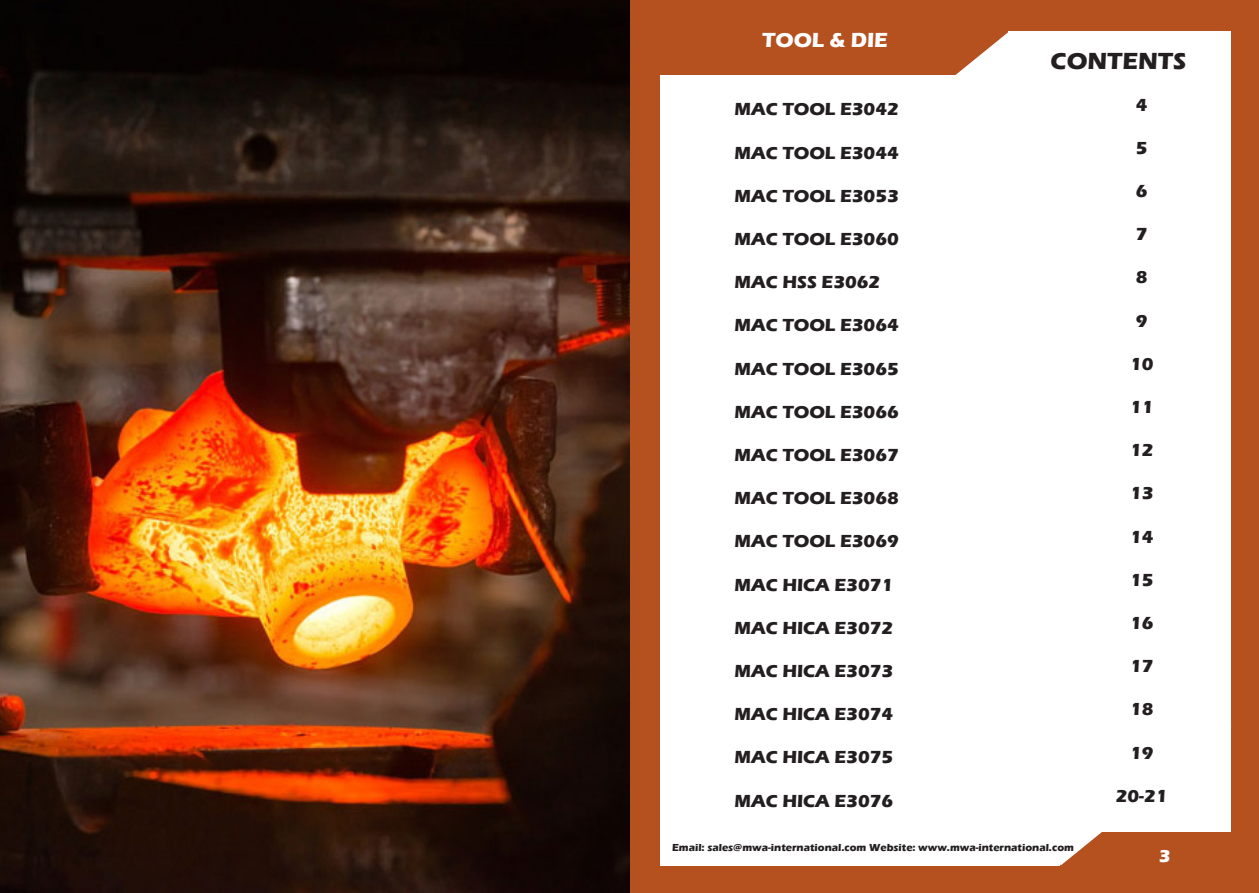
<style>
.page{position:relative;width:1259px;height:893px;background:#fff}
.page>*{position:absolute;margin:0;border:0;box-sizing:border-box;transform-origin:0 0}
.t1{font:700 24px "Eras ITC";color:#231f20}
.t2{font:700 21px "Eras ITC";color:#fff}
.t3{font:700 18px "Eras ITC";color:#231f20}
.t4{font:700 18px "Eras ITC";color:#fff}
.t5{font:700 10.5px "Eras ITC";color:#231f20}
</style>
<div class="page">
<div style="left:629px;top:0;width:630px;height:893px;background:#b5501f"></div>
<div style="left:660px;top:75px;width:570px;height:757px;background:#fff"></div>
<div style="left:1008px;top:32px;width:222px;height:66px;background:#fff"></div>
<svg style="left:838px;top:32px;width:170px;height:43px;background:#c06a41"></svg>
<svg style="left:1060px;top:676px;width:171px;height:189px"></svg>
<div style="left:660px;top:799px;width:400px;height:66px;background:#fff"></div>
<img style="left:0;top:0;width:629px;height:893px">
<p class="t2" style="left:762px;top:27px;width:127px">TOOL &amp; DIE</p>
<p class="t3" style="left:734px;top:99px;width:166px">MAC TOOL E3042</p>
<p class="t3" style="left:734px;top:142px;width:166px">MAC TOOL E3044</p>
<p class="t3" style="left:734px;top:185px;width:166px">MAC TOOL E3053</p>
<p class="t3" style="left:734px;top:229px;width:166px">MAC TOOL E3060</p>
<p class="t3" style="left:734px;top:272px;width:147px">MAC HSS E3062</p>
<p class="t3" style="left:734px;top:315px;width:166px">MAC TOOL E3064</p>
<p class="t3" style="left:734px;top:358px;width:166px">MAC TOOL E3065</p>
<p class="t3" style="left:734px;top:401px;width:166px">MAC TOOL E3066</p>
<p class="t3" style="left:734px;top:445px;width:166px">MAC TOOL E3067</p>
<p class="t3" style="left:734px;top:488px;width:166px">MAC TOOL E3068</p>
<p class="t3" style="left:734px;top:531px;width:166px">MAC TOOL E3069</p>
<p class="t3" style="left:734px;top:574px;width:160px">MAC HICA E3071</p>
<p class="t3" style="left:734px;top:617px;width:160px">MAC HICA E3072</p>
<p class="t3" style="left:734px;top:661px;width:160px">MAC HICA E3073</p>
<p class="t3" style="left:734px;top:704px;width:160px">MAC HICA E3074</p>
<p class="t3" style="left:734px;top:747px;width:160px">MAC HICA E3075</p>
<p class="t3" style="left:734px;top:790px;width:160px">MAC HICA E3076</p>
<p class="t1" style="left:1050px;top:47px;width:137px">CONTENTS</p>
<p class="t3" style="left:1136px;top:94px;width:13px">4</p>
<p class="t3" style="left:1136px;top:137px;width:13px">5</p>
<p class="t3" style="left:1136px;top:181px;width:13px">6</p>
<p class="t3" style="left:1136px;top:224px;width:13px">7</p>
<p class="t3" style="left:1136px;top:267px;width:13px">8</p>
<p class="t3" style="left:1136px;top:310px;width:13px">9</p>
<p class="t3" style="left:1130px;top:353px;width:25px">10</p>
<p class="t3" style="left:1130px;top:397px;width:25px">11</p>
<p class="t3" style="left:1130px;top:440px;width:25px">12</p>
<p class="t3" style="left:1130px;top:483px;width:25px">13</p>
<p class="t3" style="left:1130px;top:526px;width:25px">14</p>
<p class="t3" style="left:1130px;top:569px;width:25px">15</p>
<p class="t3" style="left:1130px;top:613px;width:25px">16</p>
<p class="t3" style="left:1130px;top:656px;width:25px">17</p>
<p class="t3" style="left:1130px;top:699px;width:25px">18</p>
<p class="t3" style="left:1130px;top:742px;width:25px">19</p>
<p class="t3" style="left:1116px;top:785px;width:53px">20-21</p>
<p class="t5" style="left:672px;top:842px;width:403px">Email: sales@mwa-international.com Website: www.mwa-international.com</p>
<p class="t4" style="left:1158px;top:845px;width:13px">3</p>
</div>
